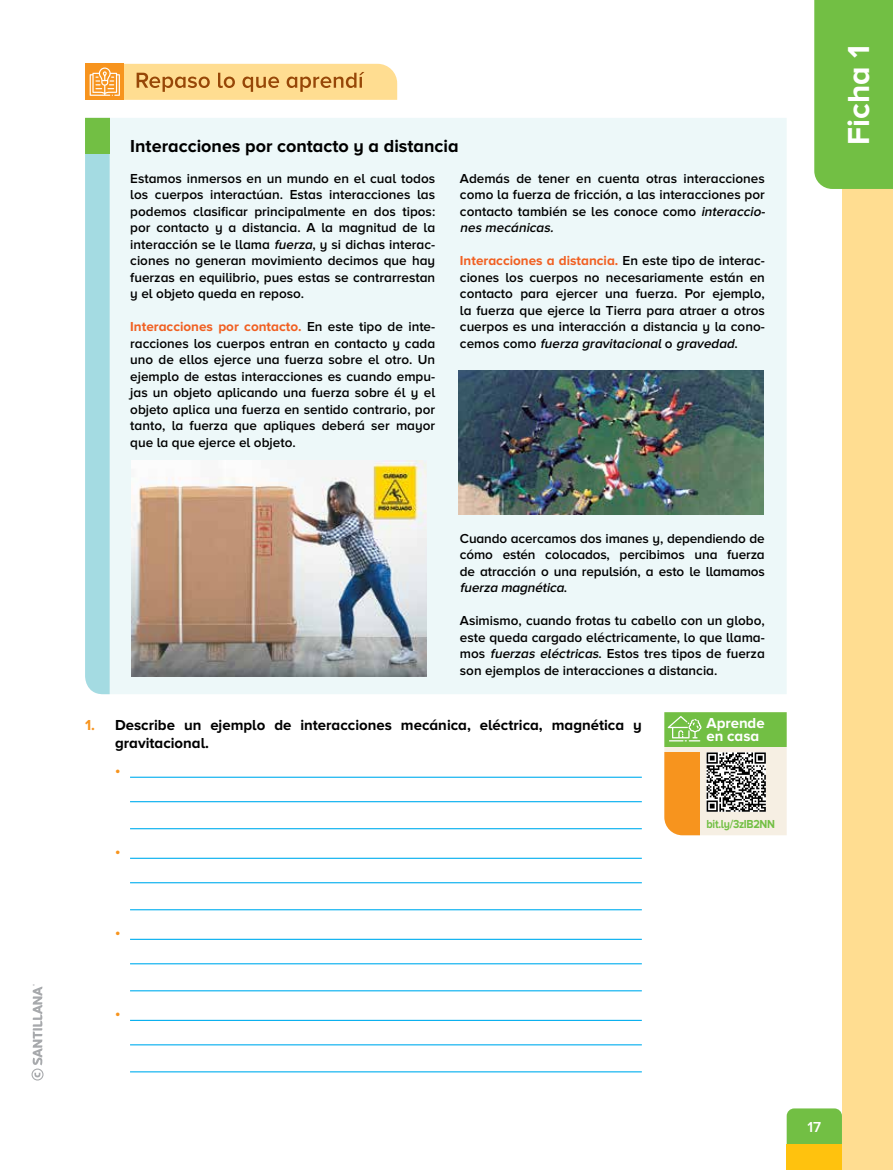
<style>
.page{position:relative;width:893px;height:1170px;background:#fff}
.page>*{position:absolute;margin:0;border:0;box-sizing:border-box;transform-origin:0 0}
.t1{font:700 31.5px "Proxima Nova A";color:#fff}
.t2{font:700 18px "Proxima Nova A";color:#000}
.t3{font:700 15px/18px "Proxima Nova A";color:#000}
.t4{font:700 15px/13.5px "Proxima Nova A";letter-spacing:-.005em;color:#fff}
.t5{font:700 15px "Proxima Nova A";color:#f7941e}
.t6{font:600 15px "Proxima Nova A";color:#fff}
.t7{font:600 13.5px/16.5px "Proxima Nova A";color:#000;text-align:justify}
.t8{font:700 12px "Proxima Nova A";letter-spacing:-.03em;color:#72bf44;scale:.9 1}
.s1{font-style:italic}
.s2{font-weight:700;color:#f16022}
.s3{color:#f7941e}
</style>
<div class="page">
<div style="left:842px;top:0;width:51px;height:1169px;background:#ffdd91"></div>
<div style="left:787px;top:1108px;width:55px;height:36px;background:#72bf44"></div>
<div style="left:787px;top:1144px;width:55px;height:25px;background:#ffc20e"></div>
<div style="left:814px;top:0;width:79px;height:189px;background:#72bf44"></div>
<div style="left:110px;top:118px;width:677px;height:576px;background:#edf8f9"></div>
<div style="left:85px;top:154px;width:25px;height:540px;background:#a4dbe2"></div>
<div style="left:85px;top:118px;width:25px;height:36px;background:#72bf44"></div>
<svg style="left:85px;top:64px;width:312px;height:36px"></svg>
<img style="left:459px;top:370px;width:305px;height:144px">
<img style="left:132px;top:460px;width:294px;height:216px">
<hr style="left:130px;top:776px;width:512px;height:1px;background:#00aeef">
<hr style="left:130px;top:801px;width:512px;height:1px;background:#00aeef">
<hr style="left:130px;top:828px;width:512px;height:1px;background:#00aeef">
<hr style="left:130px;top:857px;width:512px;height:1px;background:#00aeef">
<hr style="left:130px;top:882px;width:512px;height:1px;background:#00aeef">
<hr style="left:130px;top:909px;width:512px;height:1px;background:#00aeef">
<hr style="left:130px;top:938px;width:512px;height:1px;background:#00aeef">
<hr style="left:130px;top:963px;width:512px;height:1px;background:#00aeef">
<hr style="left:130px;top:990px;width:512px;height:1px;background:#00aeef">
<hr style="left:130px;top:1019px;width:512px;height:1px;background:#00aeef">
<hr style="left:130px;top:1044px;width:512px;height:1px;background:#00aeef">
<hr style="left:130px;top:1071px;width:512px;height:1px;background:#00aeef">
<svg style="left:664px;top:712px;width:123px;height:123px"></svg>
<svg style="left:32px;top:984px;width:12px;height:96px"></svg>
<h2 class="t2" style="left:130px;top:136px;width:330px">Interacciones por contacto y a distancia</h2>
<p class="t7" style="left:130px;top:169px;width:306px">Estamos inmersos en un mundo en el cual todos los cuerpos interactúan. Estas interacciones las podemos clasificar principalmente en dos tipos: por contacto y a distancia. A la magnitud de la interacción se le llama <span class="s1">fuerza</span>, y si dichas interac&shy;ciones no generan movimiento decimos que hay fuerzas en equilibrio, pues estas se contrarrestan y el objeto queda en reposo.</p>
<p class="t7" style="left:130px;top:318px;width:306px"><span class="s2">Interacciones por contacto.</span> En este tipo de inte&shy;racciones los cuerpos entran en contacto y cada uno de ellos ejerce una fuerza sobre el otro. Un ejemplo de estas interacciones es cuando empu&shy;jas un objeto aplicando una fuerza sobre él y el objeto aplica una fuerza en sentido contrario, por tanto, la fuerza que apliques deberá ser mayor que la que ejerce el objeto.</p>
<p class="t7" style="left:460px;top:169px;width:309px;text-align:left">Además de tener en cuenta otras interacciones como la fuerza de fricción, a las interacciones por contacto también se les conoce como <span class="s1">interaccio&shy;nes mecánicas.</span></p>
<p class="t7" style="left:460px;top:252px;width:306px"><span class="s2">Interacciones a distancia.</span> En este tipo de interac&shy;ciones los cuerpos no necesariamente están en contacto para ejercer una fuerza. Por ejemplo, la fuerza que ejerce la Tierra para atraer a otros cuerpos es una interacción a distancia y la cono&shy;c e m o s c o m o <span class="s1">fuerza gravitacional</span> o <span class="s1">gravedad</span>.</p>
<p class="t7" style="left:460px;top:529px;width:306px">Cuando acercamos dos imanes y, dependiendo de cómo estén colocados, percibimos una fuerza de atracción o una repulsión, a esto le llamamos <span class="s1">fuerza magnética</span>.</p>
<p class="t7" style="left:460px;top:612px;width:306px">Asimismo, cuando frotas tu cabello con un globo, este queda cargado eléctricamente, lo que llama&shy;mos <span class="s1">fuerzas eléctricas</span>. Estos tres tipos de fuerza son ejemplos de interacciones a distancia.</p>
<p class="t3" style="left:115px;top:716px;width:528px;text-indent:-30px"><span class="s3">1.</span> Describe un ejemplo de interacciones mecánica, eléctrica, magnética y gravitacional.</p>
<p class="t5" style="left:115px;top:761px;width:7px">•</p>
<p class="t5" style="left:115px;top:842px;width:7px">•</p>
<p class="t5" style="left:115px;top:923px;width:7px">•</p>
<p class="t5" style="left:115px;top:1004px;width:7px">•</p>
<p class="t4" style="left:707px;top:716px;width:60px">Aprende en casa</p>
<p class="t8" style="left:707px;top:817px;width:78px">bit.ly/3zIB2NN</p>
<h1 class="t1" style="left:841px;top:145px;width:101px;rotate:-90deg">Ficha 1</h1>
<p class="t6" style="left:807px;top:1118px;width:15px">17</p>
</div>
